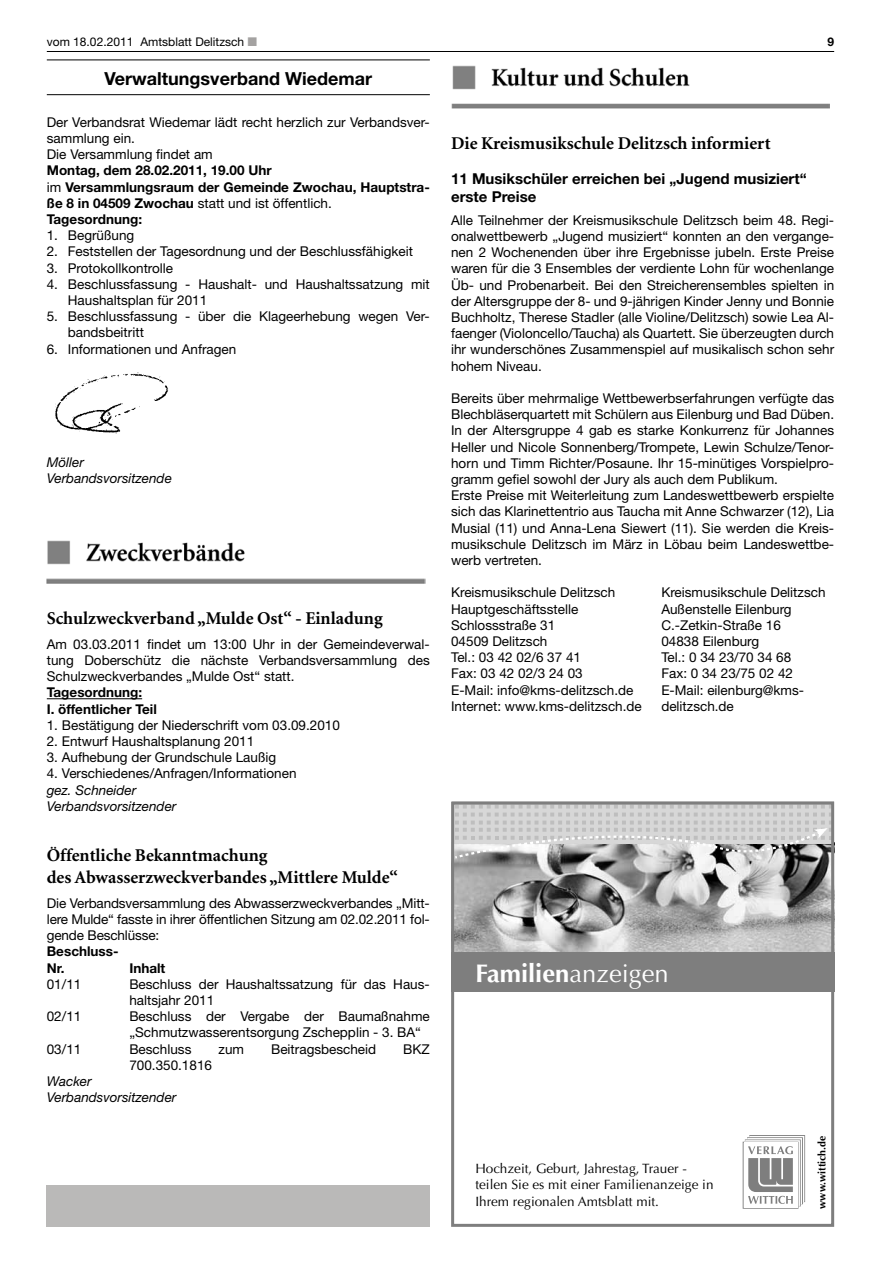
<style>
.page{position:relative;width:881px;height:1263px;background:#fff}
.page>*{position:absolute;margin:0;border:0;box-sizing:border-box;transform-origin:0 0}
.t1{font:700 25.5px "Optima LT";color:#fff}
.t2{font:700 18px/21.6px "Minion";color:#000}
.t3{font:700 18px "Helvetica Neue LT";color:#000}
.t4{font:700 15px/18px "Helvetica Neue LT";color:#000}
.t5{font:13.5px/16.2px "Helvetica Neue LT";color:#000}
.t6{font:700 13.5px/16.2px "Helvetica Neue LT";color:#000}
.t7{font:13.5px/16.2px "Optima LT";color:#000}
.t8{font:italic 13.5px/16.2px "Helvetica Neue LT";color:#000}
.t9{font:12px "Helvetica Neue LT";color:#000}
.t10{font:700 12px "Helvetica Neue LT";color:#000}
.t11{font:700 10.5px "Optima LT";color:#000}
.s1{font-weight:400}
</style>
<div class="page">
<hr style="left:47px;top:51px;width:786px;height:1px;background:#000">
<hr style="left:47px;top:60px;width:382px;height:1px;background:#000">
<hr style="left:47px;top:94px;width:382px;height:1px;background:#000">
<hr style="left:47px;top:698px;width:95px;height:1px;background:#000">
<img style="left:55px;top:372px;width:114px;height:62px">
<img style="left:47px;top:541px;width:378px;height:42px">
<img style="left:451px;top:66px;width:378px;height:43px">
<div style="left:47px;top:1186px;width:382px;height:41px;background:#bab9b8"></div>
<img style="left:455px;top:860px;width:374px;height:93px">
<svg style="left:455px;top:805px;width:374px;height:55px;background:#c5c5c5"></svg>
<svg style="left:742px;top:1135px;width:62px;height:74px"></svg>
<div style="left:451px;top:953px;width:382px;height:39px;background:#7e7e7e"></div>
<div style="left:451px;top:801px;width:382px;height:426px;border:3px solid #7e7e7e"></div>
<p class="t9" style="left:47px;top:34px;width:199px">vom 18.02.2011 Amtsblatt Delitzsch</p>
<p class="t10" style="left:827px;top:34px;width:8px">9</p>
<h2 class="t3" style="left:104px;top:67px;width:269px">Verwaltungsverband Wiedemar</h2>
<p class="t5" style="left:47px;top:114px;width:384px">Der Verbandsrat Wiedemar lädt recht herzlich zur Verbandsver&shy;sammlung ein.<br>Die Versammlung findet am</p>
<p class="t6" style="left:47px;top:162px;width:384px">Montag, dem 28.02.2011, 19.00 Uhr<br><span class="s1">im</span> Versammlungsraum der Gemeinde Zwochau, Hauptstra&shy;ße 8 in 04509 Zwochau <span class="s1">statt und ist öffentlich.<br></span>Tagesordnung:</p>
<p class="t5" style="left:47px;top:227px;width:89px">1. Begrüßung</p>
<p class="t5" style="left:47px;top:243px;width:367px">2. Feststellen der Tagesordnung und der Beschlussfähigkeit</p>
<p class="t5" style="left:47px;top:259px;width:128px">3. Protokollkontrolle</p>
<p class="t5" style="left:68px;top:276px;width:363px;text-indent:-21px">4. Beschlussfassung - Haushalt- und Haushaltssatzung mit<br>Haushaltsplan für 2011</p>
<p class="t5" style="left:68px;top:308px;width:363px;text-indent:-21px">5. Beschlussfassung - über die Klageerhebung wegen Ver&shy;bandsbeitritt</p>
<p class="t5" style="left:47px;top:340px;width:191px">6. Informationen und Anfragen</p>
<h2 class="t2" style="left:451px;top:133px;width:321px">Die Kreismusikschule Delitzsch informiert</h2>
<p class="t4" style="left:451px;top:169px;width:357px">11 Musikschüler erreichen bei „Jugend musiziert“ erste Preise</p>
<p class="t5" style="left:451px;top:212px;width:384px;text-align:justify">Alle Teilnehmer der Kreismusikschule Delitzsch beim 48. Regi&shy;onalwettbewerb „Jugend musiziert“ konnten an den vergange&shy;nen 2 Wochenenden über ihre Ergebnisse jubeln. Erste Preise waren für die 3 Ensembles der verdiente Lohn für wochenlange Üb- und Probenarbeit. Bei den Streicherensembles spielten in der Altersgruppe der 8- und 9-jährigen Kinder Jenny und Bonnie Buchholtz, Therese Stadler (alle Violine/Delitzsch) sowie Lea Al&shy;faenger (Violoncello/Taucha) als Quartett. Sie überzeugten durch ihr wunderschönes Zusammenspiel auf musikalisch schon sehr hohem Niveau.</p>
<p class="t5" style="left:451px;top:390px;width:384px">Bereits über mehrmalige Wettbewerbserfahrungen verfügte das Blechbläserquartett mit Schülern aus Eilenburg und Bad Düben.<br>In der Altersgruppe 4 gab es starke Konkurrenz für Johannes Heller und Nicole Sonnenberg/Trompete, Lewin Schulze/Tenor&shy;horn und Timm Richter/Posaune. Ihr 15-minütiges Vorspielpro&shy;gramm gefiel sowohl der Jury als auch dem Publikum.<br>Erste Preise mit Weiterleitung zum Landeswettbewerb erspielte sich das Klarinettentrio aus Taucha mit Anne Schwarzer (12), Lia Musial (11) und Anna-Lena Siewert (11). Sie werden die Kreis&shy;musikschule Delitzsch im März in Löbau beim Landeswettbe&shy;werb vertreten.</p>
<p class="t5" style="left:451px;top:584px;width:166px">Kreismusikschule Delitzsch</p>
<p class="t5" style="left:661px;top:584px;width:166px">Kreismusikschule Delitzsch</p>
<p class="t5" style="left:451px;top:600px;width:129px">Hauptgeschäftsstelle</p>
<p class="t5" style="left:661px;top:600px;width:132px">Außenstelle Eilenburg</p>
<p class="t5" style="left:451px;top:617px;width:106px">Schlossstraße 31</p>
<p class="t5" style="left:661px;top:617px;width:121px">C.-Zetkin-Straße 16</p>
<p class="t5" style="left:451px;top:633px;width:98px">04509 Delitzsch</p>
<p class="t5" style="left:661px;top:633px;width:99px">04838 Eilenburg</p>
<p class="t5" style="left:451px;top:649px;width:131px">Tel.: 03 42 02/6 37 41</p>
<p class="t5" style="left:661px;top:649px;width:131px">Tel.: 0 34 23/70 34 68</p>
<p class="t5" style="left:451px;top:665px;width:133px">Fax: 03 42 02/3 24 03</p>
<p class="t5" style="left:661px;top:665px;width:133px">Fax: 0 34 23/75 02 42</p>
<p class="t5" style="left:451px;top:681px;width:184px">E-Mail: info@kms-delitzsch.de</p>
<p class="t5" style="left:661px;top:681px;width:144px">E-Mail: eilenburg@kms-</p>
<p class="t5" style="left:451px;top:698px;width:192px">Internet: www.kms-delitzsch.de</p>
<p class="t5" style="left:661px;top:698px;width:74px">delitzsch.de</p>
<p class="t8" style="left:47px;top:454px;width:126px">Möller<br>Verbandsvorsitzende</p>
<h2 class="t2" style="left:47px;top:608px;width:337px">Schulzweckverband „Mulde Ost“ - Einladung</h2>
<p class="t5" style="left:47px;top:636px;width:384px;text-align:justify">Am 03.03.2011 findet um 13:00 Uhr in der Gemeindeverwal&shy;tung Doberschütz die nächste Verbandsversammlung des Schulzweckverbandes „Mulde Ost“ statt.</p>
<p class="t6" style="left:47px;top:684px;width:111px">Tagesordnung:<br>I. öffentlicher Teil</p>
<p class="t5" style="left:47px;top:717px;width:294px">1. Bestätigung der Niederschrift vom 03.09.2010</p>
<p class="t5" style="left:47px;top:733px;width:209px">2. Entwurf Haushaltsplanung 2011</p>
<p class="t5" style="left:47px;top:749px;width:231px">3. Aufhebung der Grundschule Laußig</p>
<p class="t5" style="left:47px;top:765px;width:251px">4. Verschiedenes/Anfragen/Informationen</p>
<p class="t8" style="left:47px;top:781px;width:131px">gez. Schneider<br>Verbandsvorsitzender</p>
<h2 class="t2" style="left:47px;top:845px;width:352px">Öffentliche Bekanntmachung<br>des Abwasserzweckverbandes „Mittlere Mulde“</h2>
<p class="t5" style="left:47px;top:895px;width:384px;text-align:justify">Die Verbandsversammlung des Abwasserzweckverbandes „Mitt&shy;lere Mulde“ fasste in ihrer öffentlichen Sitzung am 02.02.2011 fol&shy;gende Beschlüsse:</p>
<p class="t6" style="left:47px;top:943px;width:73px">Beschluss-<br>Nr.</p>
<h1 class="t1" style="left:475px;top:958px;width:194px">Familien<span class="s1">anzeigen</span></h1>
<p class="t6" style="left:129px;top:959px;width:37px">Inhalt</p>
<p class="t5" style="left:47px;top:976px;width:36px">01/11</p>
<p class="t5" style="left:129px;top:976px;width:302px">Beschluss der Haushaltssatzung für das Haus&shy;haltsjahr 2011</p>
<p class="t5" style="left:47px;top:1008px;width:36px">02/11</p>
<p class="t5" style="left:129px;top:1008px;width:302px">Beschluss der Vergabe der Baumaßnahme „Schmutzwasserentsorgung Zschepplin - 3. BA“</p>
<p class="t5" style="left:47px;top:1040px;width:36px">03/11</p>
<p class="t5" style="left:129px;top:1040px;width:64px">Beschluss</p>
<p class="t5" style="left:218px;top:1040px;width:27px">zum</p>
<p class="t5" style="left:271px;top:1040px;width:107px">Beitragsbescheid</p>
<p class="t5" style="left:403px;top:1040px;width:28px">BKZ</p>
<p class="t5" style="left:129px;top:1057px;width:84px">700.350.1816</p>
<p class="t8" style="left:47px;top:1073px;width:131px">Wacker<br>Verbandsvorsitzender</p>
<p class="t7" style="left:475px;top:1161px;width:239px">Hochzeit, Geburt, Jahrestag, Trauer - teilen Sie es mit einer Familienanzeige in<br>Ihrem regionalen Amtsblatt mit.</p>
<p class="t11" style="left:815px;top:1209px;width:74px;rotate:-90deg">www.wittich.de</p>
</div>
